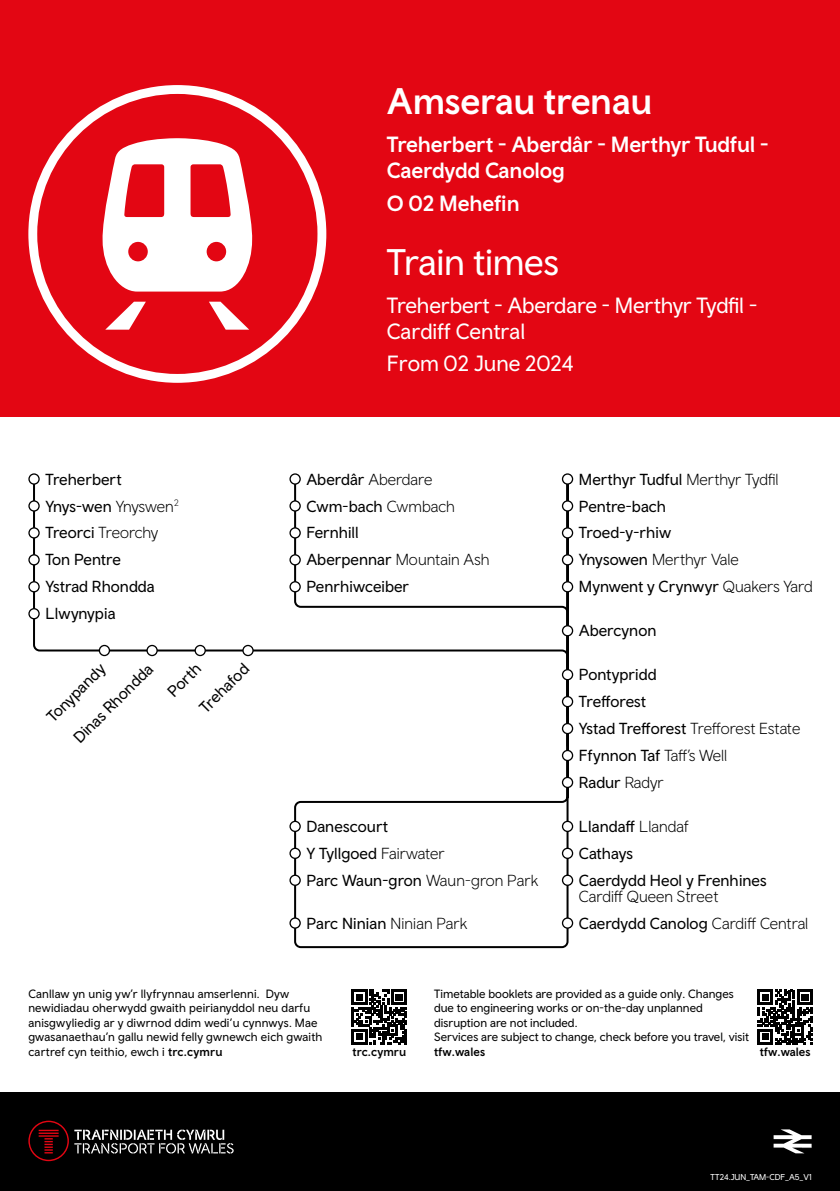
<style>
.page{position:relative;width:840px;height:1191px;background:#fff}
.page>*{position:absolute;margin:0;border:0;box-sizing:border-box;transform-origin:0 0}
.t1{font:500 37px "Wales Sans Body";letter-spacing:-.015em;color:#fff}
.t2{font:37px "Wales Sans Body";letter-spacing:-.01em;color:#fff}
.t3{font:22px/26.4px "Wales Sans Body";letter-spacing:-.005em;color:#fff}
.t4{font:500 22px/26.4px "Wales Sans Body";letter-spacing:-.01em;color:#fff}
.t5{font:16px/27px "Wales Sans Body";color:#000}
.t6{font:300 16px "Wales Sans Body";color:#000}
.t7{font:300 16px "Wales Sans Body";letter-spacing:-.02em;color:#000}
.t8{font:12px/14.4px "Wales Sans Body";letter-spacing:.01em;color:#000}
.t9{font:500 12px "Wales Sans Body";letter-spacing:.005em;color:#000}
.t10{font:8.6px "Wales Sans Body";color:#fff}
.s1{font-weight:400}
.s2{font-weight:300}
.s3{font-weight:500}
</style>
<div class="page">
<div style="left:0;top:0;width:839px;height:416px;background:#e30613"></div>
<div style="left:0;top:1092px;width:839px;height:99px;background:#000"></div>
<svg style="left:28px;top:85px;width:298px;height:298px"></svg>
<svg style="left:28px;top:1120px;width:205px;height:41px"></svg>
<svg style="left:773px;top:1129px;width:38px;height:24px"></svg>
<svg style="left:351px;top:989px;width:55px;height:55px"></svg>
<svg style="left:757px;top:989px;width:55px;height:55px"></svg>
<svg style="left:32px;top:476px;width:261px;height:181px"></svg>
<svg style="left:293px;top:477px;width:276px;height:472px"></svg>
<div style="left:99px;top:645px;width:10px;height:10px;background:#fff;border-radius:50%"></div>
<div style="left:99px;top:645px;width:11px;height:11px;border:1px solid #000;border-radius:50%"></div>
<svg style="left:147px;top:645px;width:10px;height:10px"></svg>
<div style="left:146px;top:645px;width:12px;height:11px;border:1px solid #000;border-radius:50%"></div>
<div style="left:195px;top:645px;width:10px;height:10px;background:#fff;border-radius:50%"></div>
<div style="left:194px;top:645px;width:12px;height:11px;border:1px solid #000;border-radius:50%"></div>
<svg style="left:243px;top:645px;width:10px;height:10px"></svg>
<div style="left:242px;top:645px;width:11px;height:11px;border:1px solid #000;border-radius:50%"></div>
<svg style="left:29px;top:474px;width:10px;height:10px"></svg>
<div style="left:28px;top:473px;width:12px;height:12px;border:1px solid #000;border-radius:50%"></div>
<svg style="left:290px;top:474px;width:10px;height:10px"></svg>
<div style="left:289px;top:473px;width:11px;height:12px;border:1px solid #000;border-radius:50%"></div>
<svg style="left:562px;top:474px;width:10px;height:10px"></svg>
<div style="left:561px;top:473px;width:12px;height:12px;border:1px solid #000;border-radius:50%"></div>
<svg style="left:29px;top:501px;width:10px;height:10px"></svg>
<div style="left:28px;top:500px;width:12px;height:11px;border:1px solid #000;border-radius:50%"></div>
<svg style="left:290px;top:501px;width:10px;height:10px"></svg>
<div style="left:289px;top:500px;width:11px;height:11px;border:1px solid #000;border-radius:50%"></div>
<svg style="left:562px;top:501px;width:10px;height:10px"></svg>
<div style="left:561px;top:500px;width:12px;height:11px;border:1px solid #000;border-radius:50%"></div>
<svg style="left:29px;top:528px;width:10px;height:10px"></svg>
<div style="left:28px;top:527px;width:12px;height:11px;border:1px solid #000;border-radius:50%"></div>
<svg style="left:290px;top:528px;width:10px;height:10px"></svg>
<div style="left:289px;top:527px;width:11px;height:11px;border:1px solid #000;border-radius:50%"></div>
<svg style="left:562px;top:528px;width:10px;height:10px"></svg>
<div style="left:561px;top:527px;width:12px;height:11px;border:1px solid #000;border-radius:50%"></div>
<svg style="left:29px;top:555px;width:10px;height:10px"></svg>
<div style="left:28px;top:554px;width:12px;height:11px;border:1px solid #000;border-radius:50%"></div>
<svg style="left:290px;top:555px;width:10px;height:10px"></svg>
<div style="left:289px;top:554px;width:11px;height:11px;border:1px solid #000;border-radius:50%"></div>
<svg style="left:562px;top:555px;width:10px;height:10px"></svg>
<div style="left:561px;top:554px;width:12px;height:11px;border:1px solid #000;border-radius:50%"></div>
<svg style="left:29px;top:582px;width:10px;height:10px"></svg>
<div style="left:28px;top:581px;width:12px;height:11px;border:1px solid #000;border-radius:50%"></div>
<svg style="left:290px;top:582px;width:10px;height:10px"></svg>
<div style="left:289px;top:581px;width:11px;height:11px;border:1px solid #000;border-radius:50%"></div>
<svg style="left:562px;top:582px;width:10px;height:10px"></svg>
<div style="left:561px;top:581px;width:12px;height:11px;border:1px solid #000;border-radius:50%"></div>
<svg style="left:29px;top:608px;width:10px;height:11px"></svg>
<div style="left:28px;top:608px;width:12px;height:11px;border:1px solid #000;border-radius:50%"></div>
<svg style="left:562px;top:625px;width:10px;height:11px"></svg>
<div style="left:561px;top:625px;width:12px;height:11px;border:1px solid #000;border-radius:50%"></div>
<svg style="left:562px;top:669px;width:10px;height:10px"></svg>
<div style="left:561px;top:669px;width:12px;height:11px;border:1px solid #000;border-radius:50%"></div>
<svg style="left:562px;top:696px;width:10px;height:10px"></svg>
<div style="left:561px;top:696px;width:12px;height:11px;border:1px solid #000;border-radius:50%"></div>
<svg style="left:562px;top:723px;width:10px;height:10px"></svg>
<div style="left:561px;top:723px;width:12px;height:11px;border:1px solid #000;border-radius:50%"></div>
<svg style="left:562px;top:750px;width:10px;height:10px"></svg>
<div style="left:561px;top:750px;width:12px;height:11px;border:1px solid #000;border-radius:50%"></div>
<svg style="left:562px;top:777px;width:10px;height:10px"></svg>
<div style="left:561px;top:776px;width:12px;height:12px;border:1px solid #000;border-radius:50%"></div>
<svg style="left:290px;top:821px;width:10px;height:10px"></svg>
<div style="left:289px;top:820px;width:11px;height:12px;border:1px solid #000;border-radius:50%"></div>
<svg style="left:562px;top:821px;width:10px;height:10px"></svg>
<div style="left:561px;top:820px;width:12px;height:12px;border:1px solid #000;border-radius:50%"></div>
<svg style="left:290px;top:848px;width:10px;height:10px"></svg>
<div style="left:289px;top:847px;width:11px;height:12px;border:1px solid #000;border-radius:50%"></div>
<svg style="left:562px;top:848px;width:10px;height:10px"></svg>
<div style="left:561px;top:847px;width:12px;height:12px;border:1px solid #000;border-radius:50%"></div>
<svg style="left:290px;top:875px;width:10px;height:10px"></svg>
<div style="left:289px;top:874px;width:11px;height:12px;border:1px solid #000;border-radius:50%"></div>
<svg style="left:562px;top:875px;width:10px;height:10px"></svg>
<div style="left:561px;top:874px;width:12px;height:12px;border:1px solid #000;border-radius:50%"></div>
<svg style="left:290px;top:918px;width:10px;height:10px"></svg>
<div style="left:289px;top:917px;width:11px;height:11px;border:1px solid #000;border-radius:50%"></div>
<svg style="left:562px;top:918px;width:10px;height:10px"></svg>
<div style="left:561px;top:917px;width:12px;height:11px;border:1px solid #000;border-radius:50%"></div>
<h1 class="t1" style="left:386px;top:79px;width:267px">Amserau trenau</h1>
<h2 class="t4" style="left:386px;top:131px;width:383px">Treherbert - Aberdâr - Merthyr Tudful -<br>Caerdydd Canolog</h2>
<h2 class="t4" style="left:386px;top:189px;width:134px">O 02 Mehefin</h2>
<h1 class="t2" style="left:386px;top:240px;width:174px">Train times</h1>
<h2 class="t3" style="left:386px;top:291px;width:371px">Treherbert - Aberdare - Merthyr Tydfil -<br>Cardiff Central</h2>
<h2 class="t3" style="left:386px;top:350px;width:188px">From 02 June 2024</h2>
<p class="t5" style="left:45px;top:465px;width:78px">Treherbert</p>
<p class="t6" style="left:306px;top:469px;width:127px"><span class="s1">Aberdâr</span> Aberdare</p>
<p class="t5" style="left:578px;top:465px;width:201px">Merthyr Tudful <span class="s2">Merthyr Tydfil</span></p>
<p class="t5" style="left:45px;top:492px;width:135px">Ynys-wen <span class="s2">Ynyswen</span><sup>2</sup></p>
<p class="t5" style="left:306px;top:492px;width:150px">Cwm-bach <span class="s2">Cwmbach</span></p>
<p class="t5" style="left:578px;top:492px;width:88px">Pentre-bach</p>
<p class="t7" style="left:45px;top:523px;width:114px"><span class="s1">Treorci</span> Treorchy</p>
<p class="t5" style="left:306px;top:519px;width:54px">Fernhill</p>
<p class="t5" style="left:578px;top:519px;width:94px">Troed-y-rhiw</p>
<p class="t5" style="left:45px;top:546px;width:77px">Ton Pentre</p>
<p class="t6" style="left:306px;top:550px;width:184px"><span class="s1">Aberpennar</span> Mountain Ash</p>
<p class="t6" style="left:578px;top:550px;width:161px"><span class="s1">Ynysowen</span> Merthyr Vale</p>
<p class="t5" style="left:45px;top:573px;width:111px">Ystrad Rhondda</p>
<p class="t5" style="left:306px;top:573px;width:104px">Penrhiwceiber</p>
<p class="t5" style="left:578px;top:573px;width:235px">Mynwent y Crynwyr <span class="s2">Quakers Yard</span></p>
<p class="t5" style="left:45px;top:600px;width:72px">Llwynypia</p>
<p class="t5" style="left:578px;top:617px;width:79px">Abercynon</p>
<p class="t5" style="left:578px;top:661px;width:223px">Pontypridd<br>Trefforest<br>Ystad Trefforest <span class="s2">Trefforest Estate<br></span>Ffynnon Taf <span class="s2">Taff’s Well<br></span>Radur <span class="s2">Radyr</span></p>
<p class="t5" style="left:306px;top:812px;width:83px">Danescourt</p>
<p class="t5" style="left:578px;top:812px;width:111px">Llandaff <span class="s2">Llandaf</span></p>
<p class="t5" style="left:306px;top:839px;width:139px">Y Tyllgoed <span class="s2">Fairwater</span></p>
<p class="t5" style="left:578px;top:839px;width:56px">Cathays</p>
<p class="t5" style="left:306px;top:866px;width:233px">Parc Waun-gron <span class="s2">Waun-gron Park</span></p>
<p class="t5" style="left:578px;top:866px;width:189px">Caerdydd Heol y Frenhines</p>
<p class="t6" style="left:578px;top:886px;width:141px">Cardiff Queen Street</p>
<p class="t5" style="left:306px;top:909px;width:162px">Parc Ninian <span class="s2">Ninian Park</span></p>
<p class="t5" style="left:578px;top:909px;width:231px">Caerdydd Canolog <span class="s2">Cardiff Central</span></p>
<p class="t5" style="left:192px;top:700px;width:64px;rotate:-45deg">Trehafod</p>
<p class="t5" style="left:66px;top:730px;width:107px;rotate:-45deg">Dinas Rhondda</p>
<p class="t5" style="left:160px;top:684px;width:41px;rotate:-45deg">Porth</p>
<p class="t5" style="left:40px;top:709px;width:76px;rotate:-45deg">Tonypandy</p>
<p class="t8" style="left:28px;top:986px;width:295px">Canllaw yn unig yw’r llyfrynnau amserlenni. Dyw newidiadau oherwydd gwaith peirianyddol neu darfu anisgwyliedig ar y diwrnod ddim wedi’u cynnwys. Mae gwasanaethau’n gallu newid felly gwnewch eich gwaith cartref cyn teithio, ewch i <span class="s3">trc.cymru</span></p>
<p class="t9" style="left:352px;top:1044px;width:55px">trc.cymru</p>
<p class="t8" style="left:434px;top:986px;width:316px">Timetable booklets are provided as a guide only. Changes due to engineering works or on-the-day unplanned disruption are not included.<br>Services are subject to change, check before you travel, visit</p>
<p class="t9" style="left:434px;top:1044px;width:52px">tfw.wales</p>
<p class="t9" style="left:759px;top:1044px;width:52px">tfw.wales</p>
<p class="t10" style="left:710px;top:1172px;width:103px">TT24.JUN_TAM-CDF_A5_V1</p>
</div>
